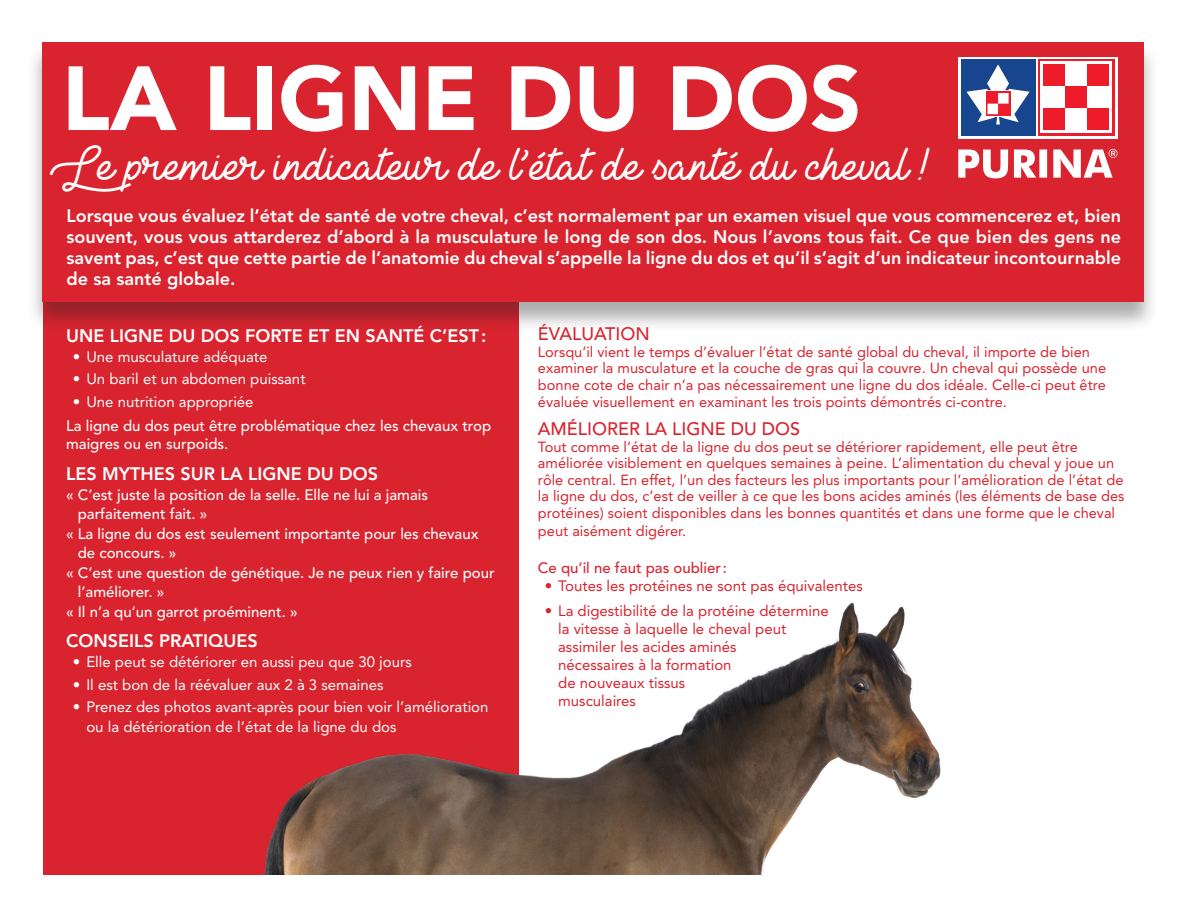
<style>
.page{position:relative;width:1188px;height:918px;background:#fff}
.page>*{position:absolute;margin:0;border:0;box-sizing:border-box;transform-origin:0 0}
.t1{font:900 90px "Avenir";color:#fff}
.t2{font:46.35px "Lieto Me";color:#fff}
.t3{font:800 18px/21px "Avenir";color:#fff;text-align:justify}
.t4{font:500 18px "Avenir";color:#d9242f}
.t5{font:500 15px/19.5px "Avenir";color:#fff}
.t6{font:15px/19.5px "Avenir";color:#fff}
.t7{font:15px/18px "Avenir";color:#d9242f}
.t8{font:500 15px "Avenir";color:#d9242f}
.t9{font:14.7px/16.5px "Avenir";color:#d9242f}
</style>
<div class="page">
<div style="left:43px;top:296px;width:475px;height:579px;background:#d9242f"></div>
<div style="left:27px;top:42px;width:1131px;height:290px;background:#231f20;opacity:.37"></div>
<div style="left:43px;top:42px;width:1101px;height:260px;background:#d9242f"></div>
<div style="left:958px;top:57px;width:159px;height:82px;background:#fff"></div>
<div style="left:961px;top:59px;width:74px;height:77px;background:#17468e"></div>
<svg style="left:1038px;top:59px;width:77px;height:77px"></svg>
<div style="left:1041px;top:62px;width:71px;height:71px;background:#fff"></div>
<div style="left:1043px;top:64px;width:22px;height:22px;background:#ee1b2b"></div>
<div style="left:1087px;top:64px;width:22px;height:22px;background:#ee1b2b"></div>
<div style="left:1065px;top:86px;width:22px;height:22px;background:#ee1b2b"></div>
<div style="left:1043px;top:108px;width:22px;height:22px;background:#ee1b2b"></div>
<div style="left:1087px;top:108px;width:22px;height:22px;background:#ee1b2b"></div>
<svg style="left:967px;top:64px;width:63px;height:61px"></svg>
<svg style="left:958px;top:149px;width:160px;height:29px"></svg>
<img style="left:263px;top:597px;width:678px;height:278px">
<p class="t1" style="left:62px;top:44px;width:801px">LA LIGNE DU DOS</p>
<p class="t2" style="left:50px;top:137px;width:882px">Le premier indicateur de l’état de santé du cheval!</p>
<p class="t3" style="left:66px;top:205px;width:1056px">Lorsque vous évaluez l’état de santé de votre cheval, c’est normalement par un examen visuel que vous commencerez et, bien souvent, vous vous attarderez d’abord à la musculature le long de son dos. Nous l’avons tous fait. Ce que bien des gens ne savent pas, c’est que cette partie de l’anatomie du cheval s’appelle la ligne du dos et qu’il s’agit d’un indicateur incontournable de sa santé globale.</p>
<p class="t3" style="left:66px;top:325px;width:422px">UNE LIGNE DU DOS FORTE ET EN SANTÉ C’EST:</p>
<p class="t6" style="left:73px;top:347px;width:196px">• Une musculature adéquate</p>
<p class="t6" style="left:73px;top:370px;width:234px">• Un baril et un abdomen puissant</p>
<p class="t6" style="left:73px;top:392px;width:182px">• Une nutrition appropriée</p>
<p class="t5" style="left:66px;top:418px;width:427px;line-height:18px">La ligne du dos peut être problématique chez les chevaux trop maigres ou en surpoids.</p>
<p class="t3" style="left:66px;top:463px;width:313px">LES MYTHES SUR LA LIGNE DU DOS</p>
<p class="t5" style="left:78px;top:485px;width:352px;text-indent:-12px">« C’est juste la position de la selle. Elle ne lui a jamais parfaitement fait. »</p>
<p class="t5" style="left:78px;top:524px;width:402px;text-indent:-12px">« La ligne du dos est seulement importante pour les chevaux de concours. »</p>
<p class="t5" style="left:78px;top:563px;width:418px;text-indent:-12px">« C’est une question de génétique. Je ne peux rien y faire pour l’améliorer. »</p>
<p class="t5" style="left:66px;top:602px;width:233px">« Il n’a qu’un garrot proéminent. »</p>
<p class="t3" style="left:66px;top:631px;width:193px">CONSEILS PRATIQUES</p>
<p class="t6" style="left:73px;top:652px;width:340px">• Elle peut se détériorer en aussi peu que 30 jours</p>
<p class="t6" style="left:73px;top:675px;width:312px">• Il est bon de la réévaluer aux 2 à 3 semaines</p>
<p class="t6" style="left:86px;top:698px;width:404px;text-indent:-14px">• Prenez des photos avant-après pour bien voir l’amélioration ou la détérioration de l’état de la ligne du dos</p>
<p class="t4" style="left:538px;top:324px;width:113px">ÉVALUATION</p>
<p class="t9" style="left:538px;top:343px;width:570px">Lorsqu’il vient le temps d’évaluer l’état de santé global du cheval, il importe de bien examiner la musculature et la couche de gras qui la couvre. Un cheval qui possède une bonne cote de chair n’a pas nécessairement une ligne du dos idéale. Celle-ci peut être évaluée visuellement en examinant les trois points démontrés ci-contre.</p>
<p class="t4" style="left:538px;top:419px;width:264px">AMÉLIORER LA LIGNE DU DOS</p>
<p class="t9" style="left:538px;top:439px;width:588px">Tout comme l’état de la ligne du dos peut se détériorer rapidement, elle peut être améliorée visiblement en quelques semaines à peine. L’alimentation du cheval y joue un rôle central. En effet, l’un des facteurs les plus importants pour l’amélioration de l’état de la ligne du dos, c’est de veiller à ce que les bons acides aminés (les éléments de base des protéines) soient disponibles dans les bonnes quantités et dans une forme que le cheval</p>
<p class="t9" style="left:538px;top:523px;width:150px">peut aisément digérer.</p>
<p class="t8" style="left:538px;top:559px;width:191px">Ce qu’il ne faut pas oublier:</p>
<p class="t7" style="left:545px;top:577px;width:320px">• Toutes les protéines ne sont pas équivalentes</p>
<p class="t7" style="left:558px;top:602px;width:272px;text-indent:-14px">• La digestibilité de la protéine détermine la vitesse à laquelle le cheval peut assimiler les acides aminés<br>nécessaires à la formation<br>de nouveaux tissus<br>musculaires</p>
</div>
